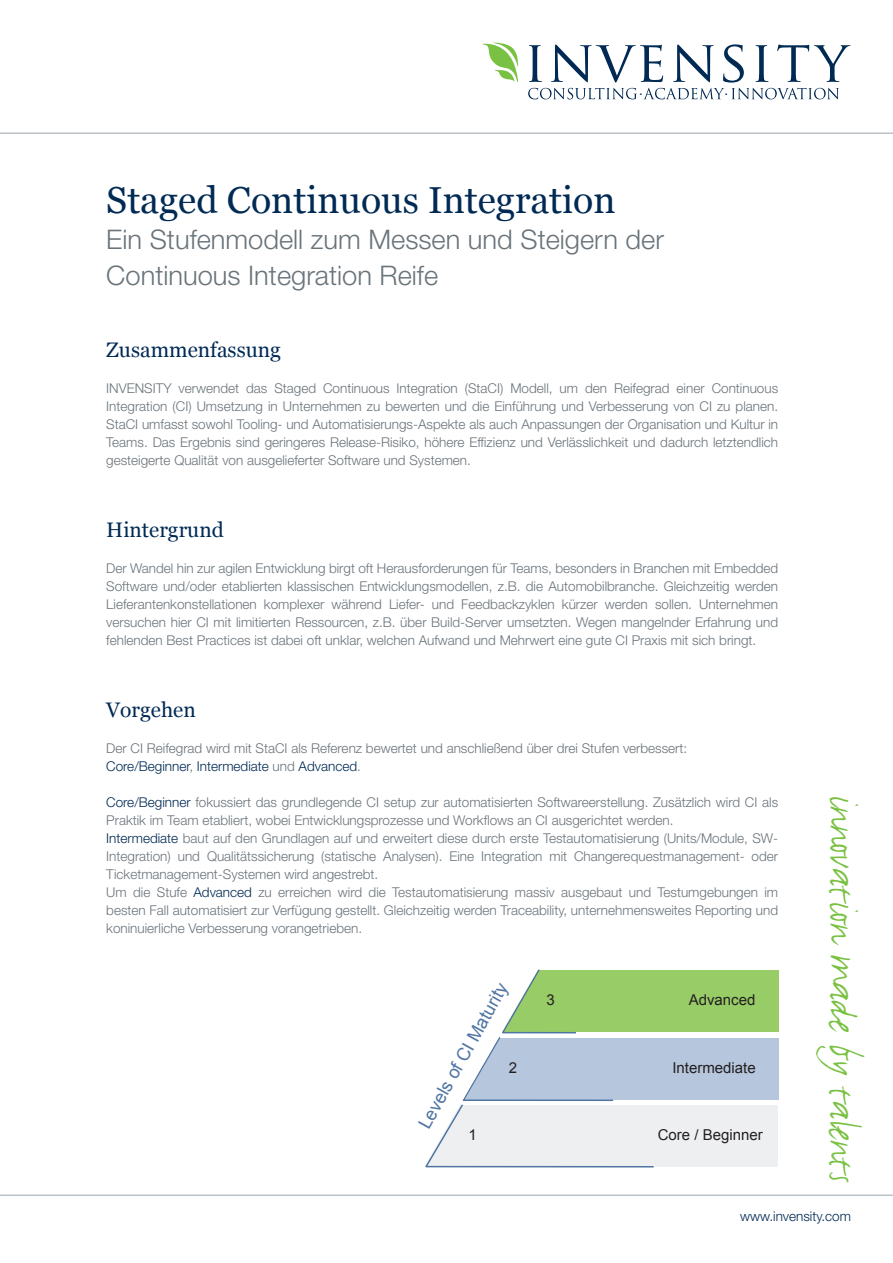
<style>
.page{position:relative;width:893px;height:1263px;background:#fff}
.page>*{position:absolute;margin:0;border:0;box-sizing:border-box;transform-origin:0 0}
.t1{font:45.15px "FF Justlefthand";letter-spacing:-.005em;color:#79c142}
.Titel{font:37.5px "Georgia";color:#002a54}
.Subtitel{font:300 27px/36px "Helvetica Neue LT Std";color:#6a747b}
.Überschrift_1{font:21px "Georgia";color:#002a54}
.t2{font:18px "Arial";color:#4f75a3}
.t3{font:15px "Arial";color:#231f20}
.t4{font:14.85px "Trajan Pro";color:#002953}
.Text{font:300 13.5px/18px "Helvetica Neue LT Std";color:#6a747b;text-align:justify}
.Text-2{font:300 13.5px "Helvetica Neue LT Std";color:#002a54}
.s1{color:#6a747b}
.s2{color:#002a54}
</style>
<div class="page">
<div style="left:502px;top:970px;width:276px;height:62px;background:#98cc67"></div>
<div style="left:426px;top:1105px;width:352px;height:62px;background:#edeff1"></div>
<div style="left:465px;top:1038px;width:313px;height:62px;background:#b6c6dd"></div>
<svg style="left:540px;top:1032px;width:114px;height:136px"></svg>
<svg style="left:425px;top:969px;width:115px;height:199px"></svg>
<hr style="left:0;top:1194px;width:893px;height:2px;background:#bcc3c8">
<hr style="left:0;top:132px;width:893px;height:2px;background:#bcc3c8">
<svg style="left:483px;top:43px;width:36px;height:39px"></svg>
<svg style="left:528px;top:44px;width:322px;height:55px"></svg>
<p class="t4" style="left:639px;top:80px;width:5px">.</p>
<p class="t4" style="left:724px;top:80px;width:5px">.</p>
<p class="Titel" style="left:106px;top:178px;width:511px">Staged Continuous Integration</p>
<p class="Subtitel" style="left:106px;top:221px;width:559px">Ein Stufenmodell zum Messen und Steigern der<br>Continuous Integration Reife</p>
<p class="Überschrift_1" style="left:106px;top:337px;width:176px">Zusammenfassung</p>
<p class="Text" style="left:106px;top:379px;width:673px">INVENSITY verwendet das Staged Continuous Integration (StaCI) Modell, um den Reifegrad einer Continuous Integration (CI) Umsetzung in Unternehmen zu bewerten und die Einführung und Verbesserung von CI zu planen.<br>StaCI umfasst sowohl Tooling- und Automatisierungs-Aspekte als auch Anpassungen der Organisation und Kultur in Teams. Das Ergebnis sind geringeres Release-Risiko, höhere Effizienz und Verlässlichkeit und dadurch letztendlich gesteigerte Qualität von ausgelieferter Software und Systemen.</p>
<p class="Überschrift_1" style="left:106px;top:517px;width:119px">Hintergrund</p>
<p class="Text" style="left:106px;top:559px;width:673px">Der Wandel hin zur agilen Entwicklung birgt oft Herausforderungen für Teams, besonders in Branchen mit Embedded Software und/oder etablierten klassischen Entwicklungsmodellen, z.B. die Automobilbranche. Gleichzeitig werden Lieferantenkonstellationen komplexer während Liefer- und Feedbackzyklen kürzer werden sollen. Unternehmen versuchen hier CI mit limitierten Ressourcen, z.B. über Build-Server umsetzten. Wegen mangelnder Erfahrung und fehlenden Best Practices ist dabei oft unklar, welchen Aufwand und Mehrwert eine gute CI Praxis mit sich bringt.</p>
<p class="Überschrift_1" style="left:106px;top:697px;width:91px">Vorgehen</p>
<p class="Text" style="left:106px;top:739px;width:582px">Der CI Reifegrad wird mit StaCI als Referenz bewertet und anschließend über drei Stufen verbessert:</p>
<p class="Text-2" style="left:106px;top:758px;width:256px">Core/Beginner<span class="s1">,</span> Intermediate <span class="s1">und</span> Advanced<span class="s1">.</span></p>
<p class="Text" style="left:106px;top:793px;width:673px"><span class="s2">Core/Beginner</span> fokussiert das grundlegende CI setup zur automatisierten Softwareerstellung. Zusätzlich wird CI als<br>Praktik im Team etabliert, wobei Entwicklungsprozesse und Workflows an CI ausgerichtet werden.</p>
<p class="Text" style="left:106px;top:829px;width:673px"><span class="s2">Intermediate</span> baut auf den Grundlagen auf und erweitert diese durch erste Testautomatisierung (Units/Module, SW-Integration) und Qualitätssicherung (statische Analysen). Eine Integration mit Changerequestmanagement- oder Ticketmanagement-Systemen wird angestrebt.</p>
<p class="Text" style="left:106px;top:883px;width:673px">Um die Stufe <span class="s2">Advanced</span> zu erreichen wird die Testautomatisierung massiv ausgebaut und Testumgebungen im besten Fall automatisiert zur Verfügung gestellt. Gleichzeitig werden Traceability, unternehmensweites Reporting und koninuierliche Verbesserung vorangetrieben.</p>
<h3 class="t2" style="left:413px;top:1121px;width:166px;rotate:-61deg">Levels of CI Maturity</h3>
<p class="t3" style="left:468px;top:1125px;width:10px">1</p>
<p class="t3" style="left:509px;top:1058px;width:10px">2</p>
<p class="t3" style="left:546px;top:990px;width:10px">3</p>
<p class="t3" style="left:689px;top:990px;width:68px">Advanced</p>
<p class="t3" style="left:672px;top:1058px;width:85px">Intermediate</p>
<p class="t3" style="left:658px;top:1125px;width:107px">Core / Beginner</p>
<h1 class="t1" style="left:872px;top:795px;width:391px;rotate:90deg">innovation made bytalents</h1>
<p class="Text-2" style="left:740px;top:1208px;width:112px">www.invensity.com</p>
</div>
